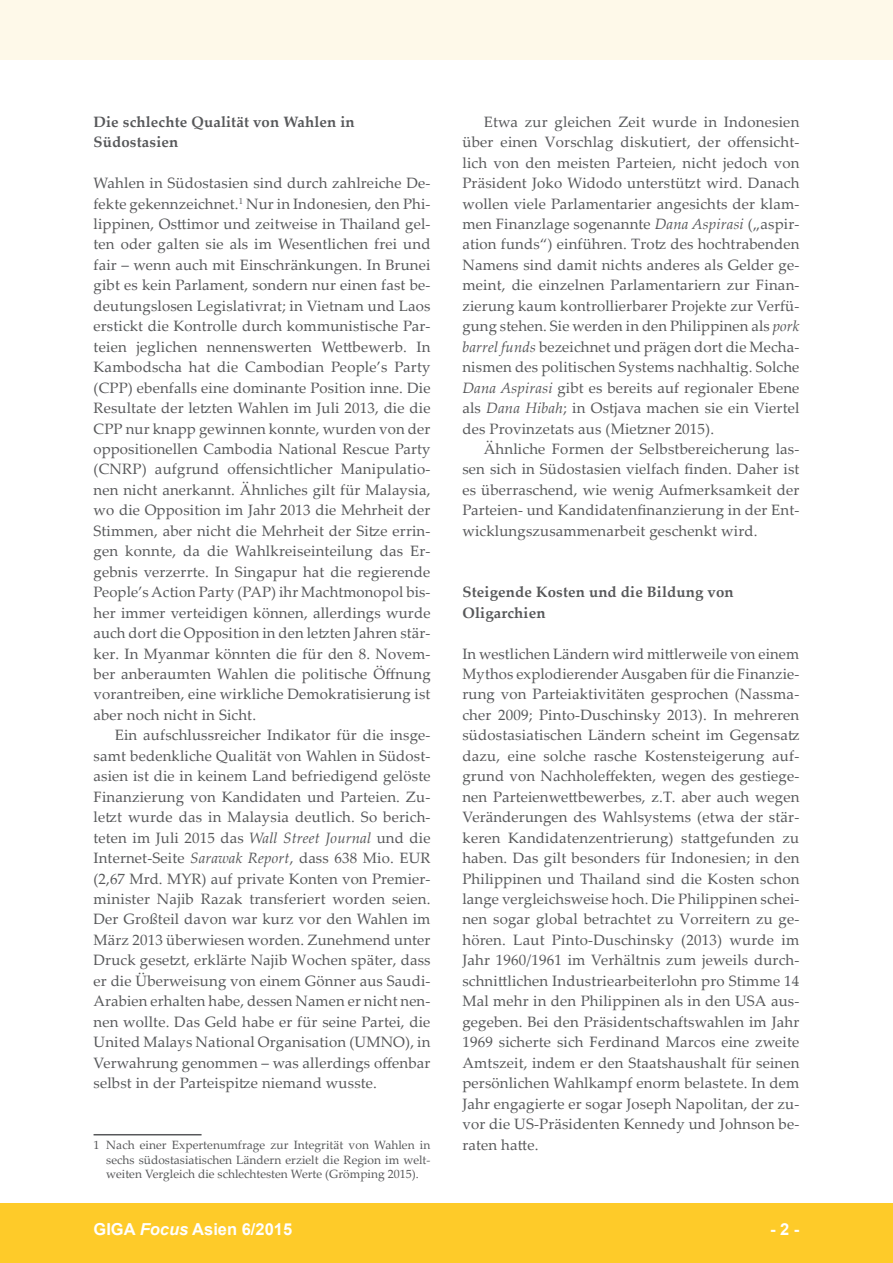
<style>
.page{position:relative;width:893px;height:1263px;background:#fff}
.page>*{position:absolute;margin:0;border:0;box-sizing:border-box;transform-origin:0 0}
.foc__text_fusszeile{font:700 16.5px "Arial";color:#fff}
.foc__text_seitenzahl{font:700 16.5px "Arial";color:#fff}
.foc__text_1__absatz{font:15px/20.4px "Palatino Linotype";letter-spacing:.01em;color:#57585a;text-align:justify}
.foc__text_fliesstext{font:15px/20.4px "Palatino Linotype";letter-spacing:.01em;color:#57585a;text-align:justify}
.foc__text_ueberschri{font:700 15px/20.4px "Palatino Linotype";letter-spacing:.01em;color:#57585a}
.foc__text_fussnoten{font:12px/14.4px "Palatino Linotype";color:#57585a;text-align:justify}
.s1{font-style:italic}
</style>
<div class="page">
<div style="left:0;top:1203px;width:893px;height:60px;background:#fecb29"></div>
<div style="left:0;top:0;width:893px;height:60px;background:#fef9e9"></div>
<hr style="left:94px;top:1134px;width:108px;height:1px;background:#57585a">
<p class="foc__text_ueberschri" style="left:94px;top:111px;width:263px">Die schlechte Qualität von Wahlen in<br>Südostasien</p>
<p class="foc__text_1__absatz" style="left:94px;top:172px;width:339px">Wahlen in Südostasien sind durch zahlreiche De&shy;fekte gekennzeichnet.<sup>1</sup> Nur in Indonesien, den Phi&shy;lippinen, Osttimor und zeitweise in Thailand gel&shy;ten oder galten sie als im Wesentlichen frei und fair – wenn auch mit Einschränkungen. In Brunei gibt es kein Parlament, sondern nur einen fast be&shy;deutungslosen Legislativrat; in Vietnam und Laos erstickt die Kontrolle durch kommunistische Par&shy;teien jeglichen nennenswerten Wettbewerb. In Kambodscha hat die Cambodian People’s Party (CPP) ebenfalls eine dominante Position inne. Die Resultate der letzten Wahlen im Juli 2013, die die CPP nur knapp gewinnen konnte, wurden von der oppositionellen Cambodia National Rescue Party (CNRP) aufgrund offensichtlicher Manipulatio&shy;nen nicht anerkannt. Ähnliches gilt für Malaysia, wo die Opposition im Jahr 2013 die Mehrheit der Stimmen, aber nicht die Mehrheit der Sitze errin&shy;gen konnte, da die Wahlkreiseinteilung das Er&shy;gebnis verzerrte. In Singapur hat die regierende People’s Action Party (PAP) ihr Machtmonopol bis&shy;her immer verteidigen können, allerdings wurde auch dort die Opposition in den letzten Jahren stär&shy;ker. In Myanmar könnten die für den 8. Novem&shy;ber anberaumten Wahlen die politische Öffnung vorantreiben, eine wirkliche Demokratisierung ist aber noch nicht in Sicht.</p>
<p class="foc__text_fliesstext" style="left:94px;top:724px;width:339px;text-indent:21px">Ein aufschlussreicher Indikator für die insge&shy;samt bedenkliche Qualität von Wahlen in Südost&shy;asien ist die in keinem Land befriedigend gelöste Finanzierung von Kandidaten und Parteien. Zu&shy;letzt wurde das in Malaysia deutlich. So berich&shy;teten im Juli 2015 das <span class="s1">Wall Street Journal</span> und die Internet-Seite <span class="s1">Sarawak Report</span>, dass 638 Mio. EUR (2,67 Mrd. MYR) auf private Konten von Premier&shy;minister Najib Razak transferiert worden seien.<br>Der Großteil davon war kurz vor den Wahlen im März 2013 überwiesen worden. Zunehmend unter Druck gesetzt, erklärte Najib Wochen später, dass er die Überweisung von einem Gönner aus Saudi-Arabien erhalten habe, dessen Namen er nicht nen&shy;nen wollte. Das Geld habe er für seine Partei, die United Malays National Organisation (UMNO), in Verwahrung genommen – was allerdings offenbar selbst in der Parteispitze niemand wusste.</p>
<p class="foc__text_fussnoten" style="left:106px;top:1137px;width:326px;text-indent:-13px">1 Nach einer Expertenumfrage zur Integrität von Wahlen in sechs südostasiatischen Ländern erzielt die Region im welt&shy;weiten Vergleich die schlechtesten Werte (Grömping 2015).</p>
<p class="foc__text_fliesstext" style="left:462px;top:111px;width:339px;text-indent:21px">Etwa zur gleichen Zeit wurde in Indonesien über einen Vorschlag diskutiert, der offensicht&shy;lich von den meisten Parteien, nicht jedoch von Präsident Joko Widodo unterstützt wird. Danach wollen viele Parlamentarier angesichts der klam&shy;men Finanzlage sogenannte <span class="s1">Dana Aspirasi</span> („aspir&shy;ation funds“) einführen. Trotz des hochtrabenden Namens sind damit nichts anderes als Gelder ge&shy;meint, die einzelnen Parlamentariern zur Finan&shy;zierung kaum kontrollierbarer Projekte zur Verfü&shy;gung stehen. Sie werden in den Philippinen als <span class="s1">pork barrel funds</span> bezeichnet und prägen dort die Mecha&shy;nismen des politischen Systems nachhaltig. Solche <span class="s1">Dana Aspirasi</span> gibt es bereits auf regionaler Ebene als <span class="s1">Dana Hibah</span>; in Ostjava machen sie ein Viertel des Provinzetats aus (Mietzner 2015).</p>
<p class="foc__text_fliesstext" style="left:462px;top:438px;width:339px;text-indent:21px">Ähnliche Formen der Selbstbereicherung las&shy;sen sich in Südostasien vielfach finden. Daher ist es überraschend, wie wenig Aufmerksamkeit der Parteien- und Kandidatenfinanzierung in der Ent&shy;wicklungszusammenarbeit geschenkt wird.</p>
<p class="foc__text_ueberschri" style="left:462px;top:581px;width:273px">Steigende Kosten und die Bildung von<br>Oligarchien</p>
<p class="foc__text_1__absatz" style="left:462px;top:643px;width:339px">In westlichen Ländern wird mittlerweile von einem Mythos explodierender Ausgaben für die Finanzie&shy;rung von Parteiaktivitäten gesprochen (Nassma&shy;cher 2009; Pinto-Duschinsky 2013). In mehreren südostasiatischen Ländern scheint im Gegensatz dazu, eine solche rasche Kostensteigerung auf&shy;grund von Nachholeffekten, wegen des gestiege&shy;nen Parteienwettbewerbes, z.T. aber auch wegen Veränderungen des Wahlsystems (etwa der stär&shy;keren Kandidatenzentrierung) stattgefunden zu haben. Das gilt besonders für Indonesien; in den Philippinen und Thailand sind die Kosten schon lange vergleichsweise hoch. Die Philippinen schei&shy;nen sogar global betrachtet zu Vorreitern zu ge&shy;hören. Laut Pinto-Duschinsky (2013) wurde im Jahr 1960/1961 im Verhältnis zum jeweils durch&shy;schnittlichen Industriearbeiterlohn pro Stimme 14<br>Mal mehr in den Philippinen als in den USA aus&shy;gegeben. Bei den Präsidentschaftswahlen im Jahr 1969 sicherte sich Ferdinand Marcos eine zweite Amtszeit, indem er den Staatshaushalt für seinen persönlichen Wahlkampf enorm belastete. In dem Jahr engagierte er sogar Joseph Napolitan, der zu&shy;vor die US-Präsidenten Kennedy und Johnson be&shy;raten hatte.</p>
<p class="foc__text_fusszeile" style="left:94px;top:1218px;width:200px">GIGA <span class="s1">Focus</span> Asien 6/2015</p>
<p class="foc__text_seitenzahl" style="left:770px;top:1218px;width:31px">- 2 -</p>
</div>
